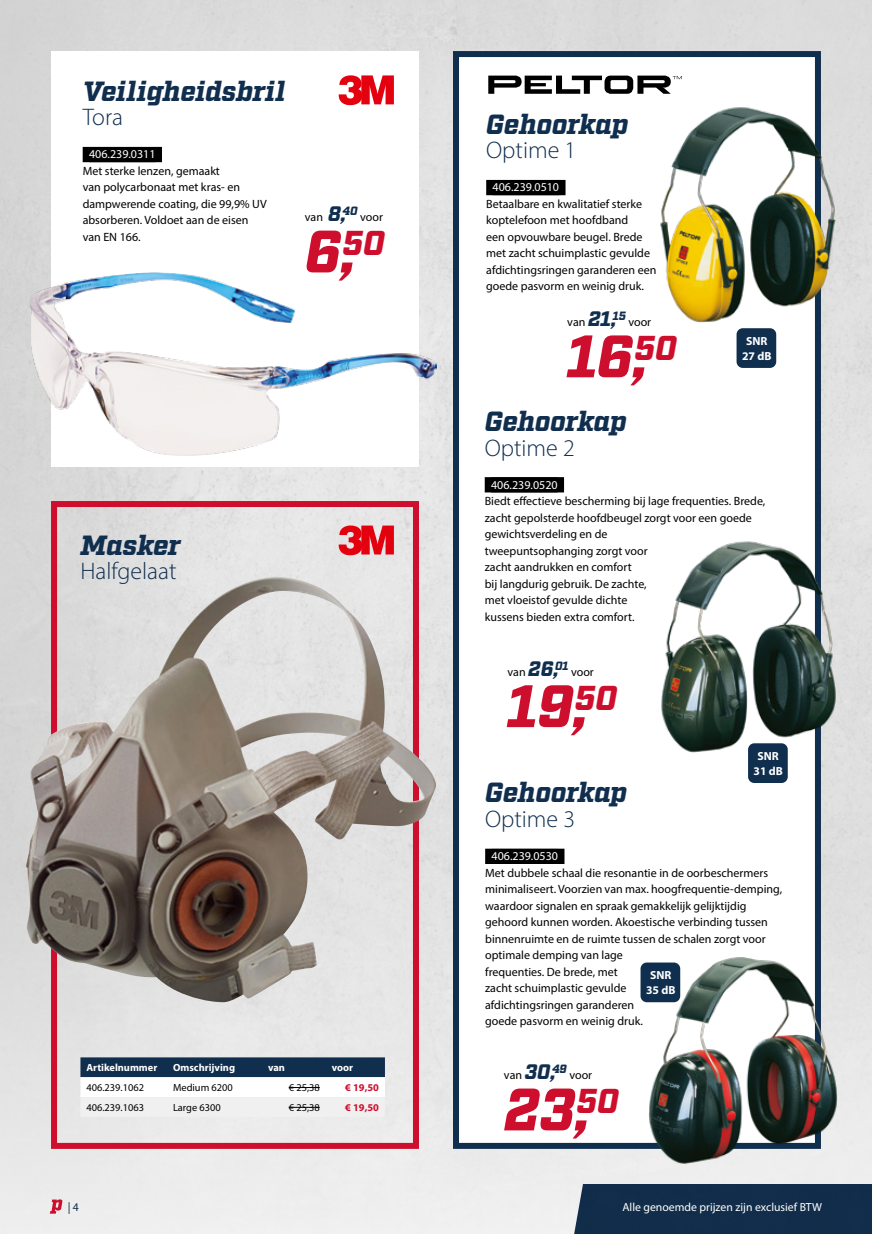
<style>
.page{position:relative;width:872px;height:1234px;background:#fff}
.page>*{position:absolute;margin:0;border:0;box-sizing:border-box;transform-origin:0 0}
.prijsblokje{font:italic 900 59.7px "Factoria";color:#cd0e2d}
.kop_blauw{font:italic 900 27.75px "Factoria";letter-spacing:-.01em;color:#102e4e}
.subkop_blauw{font:300 24px "Myriad Pro";color:#102e4e}
.body{font:12px/16.5px "Myriad Pro";color:#000}
.artikelnummer{font:12px "Myriad Pro";color:#fff}
.prijsblokje-2{font:12px "Myriad Pro";color:#000}
.t1{font:11.7px "Myriad Pro";color:#fff}
.t2{font:700 11.7px "Myriad Pro";color:#fff}
.t3{font:11.7px "Myriad Pro";color:#102e4e}
.celheader{font:700 10.35px "Myriad Pro";color:#fff}
.celartnr{font:10.35px "Myriad Pro";color:#000}
.celbody{font:10.35px "Myriad Pro";color:#000}
.celprijsvan{font:10.35px "Myriad Pro";color:#000}
.celprijsvoor{font:700 10.35px "Myriad Pro";color:#cd0e2d}
.s1{font-family:"Factoria";font-weight:900;font-style:italic;font-size:21px;color:#102e4e}
</style>
<div class="page">
<img style="left:0;top:0;width:872px;height:1233px">
<div style="left:572px;top:1183px;width:300px;height:50px;background:#112d4a"></div>
<div style="left:51px;top:501px;width:368px;height:647px;border:6px solid #cd0e2d"></div>
<div style="left:51px;top:51px;width:368px;height:416px;background:#fff"></div>
<div style="left:453px;top:51px;width:368px;height:1097px;background:#fff;border:6px solid #102e4e"></div>
<div style="left:486px;top:180px;width:79px;height:15px;background:#000"></div>
<svg style="left:488px;top:76px;width:194px;height:18px"></svg>
<img style="left:660px;top:102px;width:179px;height:222px">
<div style="left:736px;top:328px;width:40px;height:40px;background:#102e4e;border-radius:6px"></div>
<div style="left:485px;top:477px;width:79px;height:15px;background:#000"></div>
<div style="left:485px;top:848px;width:79px;height:15px;background:#000"></div>
<img style="left:661px;top:537px;width:177px;height:217px">
<img style="left:648px;top:953px;width:191px;height:212px">
<div style="left:748px;top:743px;width:39px;height:39px;background:#102e4e;border-radius:6px"></div>
<div style="left:640px;top:962px;width:40px;height:39px;background:#102e4e;border-radius:6px"></div>
<div style="left:83px;top:147px;width:79px;height:15px;background:#000"></div>
<img style="left:30px;top:272px;width:406px;height:183px">
<svg style="left:339px;top:75px;width:55px;height:30px"></svg>
<svg style="left:339px;top:525px;width:55px;height:30px;background:#e33f4a"></svg>
<svg style="left:80px;top:1057px;width:305px;height:59px"></svg>
<hr style="left:289px;top:1086px;width:31px;height:1px;background:#000">
<hr style="left:289px;top:1106px;width:31px;height:1px;background:#000">
<img style="left:26px;top:576px;width:410px;height:425px">
<svg style="left:50px;top:1199px;width:13px;height:14px"></svg>
<p class="kop_blauw" style="left:83px;top:74px;width:205px">Veiligheidsbril</p>
<p class="subkop_blauw" style="left:83px;top:103px;width:42px">Tora</p>
<p class="artikelnummer" style="left:89px;top:147px;width:68px">406.239.0311</p>
<p class="body" style="left:83px;top:162px;width:186px">Met sterke lenzen, gemaakt<br>van polycarbonaat met kras- en dampwerende coating, die 99,9% UV absorberen. Voldoet aan de eisen van EN 166.</p>
<p class="prijsblokje-2" style="left:305px;top:210px;width:80px">van <span class="s1">8,</span><sup>40</sup> voor</p>
<p class="prijsblokje" style="left:305px;top:216px;width:82px">6,<sup>50</sup></p>
<p class="kop_blauw" style="left:80px;top:528px;width:102px">Masker</p>
<p class="subkop_blauw" style="left:80px;top:557px;width:98px">Halfgelaat</p>
<p class="celheader" style="left:86px;top:1060px;width:72px">Artikelnummer</p>
<p class="celheader" style="left:173px;top:1060px;width:64px">Omschrijving</p>
<p class="celheader" style="left:268px;top:1060px;width:19px">van</p>
<p class="celheader" style="left:332px;top:1060px;width:23px">voor</p>
<p class="celartnr" style="left:86px;top:1080px;width:59px">406.239.1062</p>
<p class="celbody" style="left:173px;top:1080px;width:61px">Medium 6200</p>
<p class="celprijsvan" style="left:289px;top:1080px;width:33px">€ 25,38</p>
<p class="celprijsvoor" style="left:345px;top:1080px;width:35px">€ 19,50</p>
<p class="celartnr" style="left:86px;top:1100px;width:59px">406.239.1063</p>
<p class="celbody" style="left:173px;top:1100px;width:49px">Large 6300</p>
<p class="celprijsvan" style="left:289px;top:1100px;width:33px">€ 25,38</p>
<p class="celprijsvoor" style="left:345px;top:1100px;width:35px">€ 19,50</p>
<p class="kop_blauw" style="left:486px;top:107px;width:143px">Gehoorkap</p>
<p class="subkop_blauw" style="left:486px;top:136px;width:92px">Optime 1</p>
<p class="artikelnummer" style="left:492px;top:180px;width:68px">406.239.0510</p>
<p class="body" style="left:486px;top:195px;width:172px">Betaalbare en kwalitatief sterke koptelefoon met hoofdband<br>een opvouwbare beugel. Brede met zacht schuimplastic gevulde afdichtingsringen garanderen een goede pasvorm en weinig druk.</p>
<p class="prijsblokje-2" style="left:567px;top:315px;width:85px">van <span class="s1">21,</span><sup>15</sup> voor</p>
<p class="prijsblokje" style="left:567px;top:320px;width:111px">16,<sup>50</sup></p>
<p class="t2" style="left:746px;top:333px;width:23px">SNR</p>
<p class="t2" style="left:742px;top:348px;width:31px">27 dB</p>
<p class="kop_blauw" style="left:485px;top:404px;width:143px">Gehoorkap</p>
<p class="subkop_blauw" style="left:485px;top:433px;width:92px">Optime 2</p>
<p class="artikelnummer" style="left:491px;top:477px;width:68px">406.239.0520</p>
<p class="body" style="left:485px;top:492px;width:282px">Biedt effectieve bescherming bij lage frequenties. Brede, zacht gepolsterde hoofdbeugel zorgt voor een goede gewichtsverdeling en de<br>tweepuntsophanging zorgt voor<br>zacht aandrukken en comfort<br>bij langdurig gebruik. De zachte,<br>met vloeistof gevulde dichte<br>kussens bieden extra comfort.</p>
<p class="prijsblokje-2" style="left:507px;top:664px;width:88px">van <span class="s1">26,</span><sup>01</sup> voor</p>
<p class="prijsblokje" style="left:507px;top:670px;width:111px">19,<sup>50</sup></p>
<p class="t2" style="left:757px;top:748px;width:23px">SNR</p>
<p class="t2" style="left:753px;top:763px;width:31px">31 dB</p>
<p class="kop_blauw" style="left:485px;top:775px;width:143px">Gehoorkap</p>
<p class="subkop_blauw" style="left:485px;top:804px;width:92px">Optime 3</p>
<p class="artikelnummer" style="left:491px;top:848px;width:68px">406.239.0530</p>
<p class="body" style="left:485px;top:864px;width:299px">Met dubbele schaal die resonantie in de oorbeschermers minimaliseert. Voorzien van max. hoogfrequentie-demping, waardoor signalen en spraak gemakkelijk gelijktijdig gehoord kunnen worden. Akoestische verbinding tussen binnenruimte en de ruimte tussen de schalen zorgt voor optimale demping van lage<br>frequenties. De brede, met<br>zacht schuimplastic gevulde<br>afdichtingsringen garanderen<br>goede pasvorm en weinig druk.</p>
<p class="t2" style="left:650px;top:967px;width:23px">SNR</p>
<p class="t2" style="left:646px;top:982px;width:31px">35 dB</p>
<p class="prijsblokje-2" style="left:504px;top:1067px;width:90px">van <span class="s1">30,</span><sup>49</sup> voor</p>
<p class="prijsblokje" style="left:504px;top:1073px;width:116px">23,<sup>50</sup></p>
<p class="t3" style="left:68px;top:1199px;width:13px">| 4</p>
<p class="t1" style="left:622px;top:1199px;width:201px">Alle genoemde prijzen zijn exclusief BTW</p>
</div>
